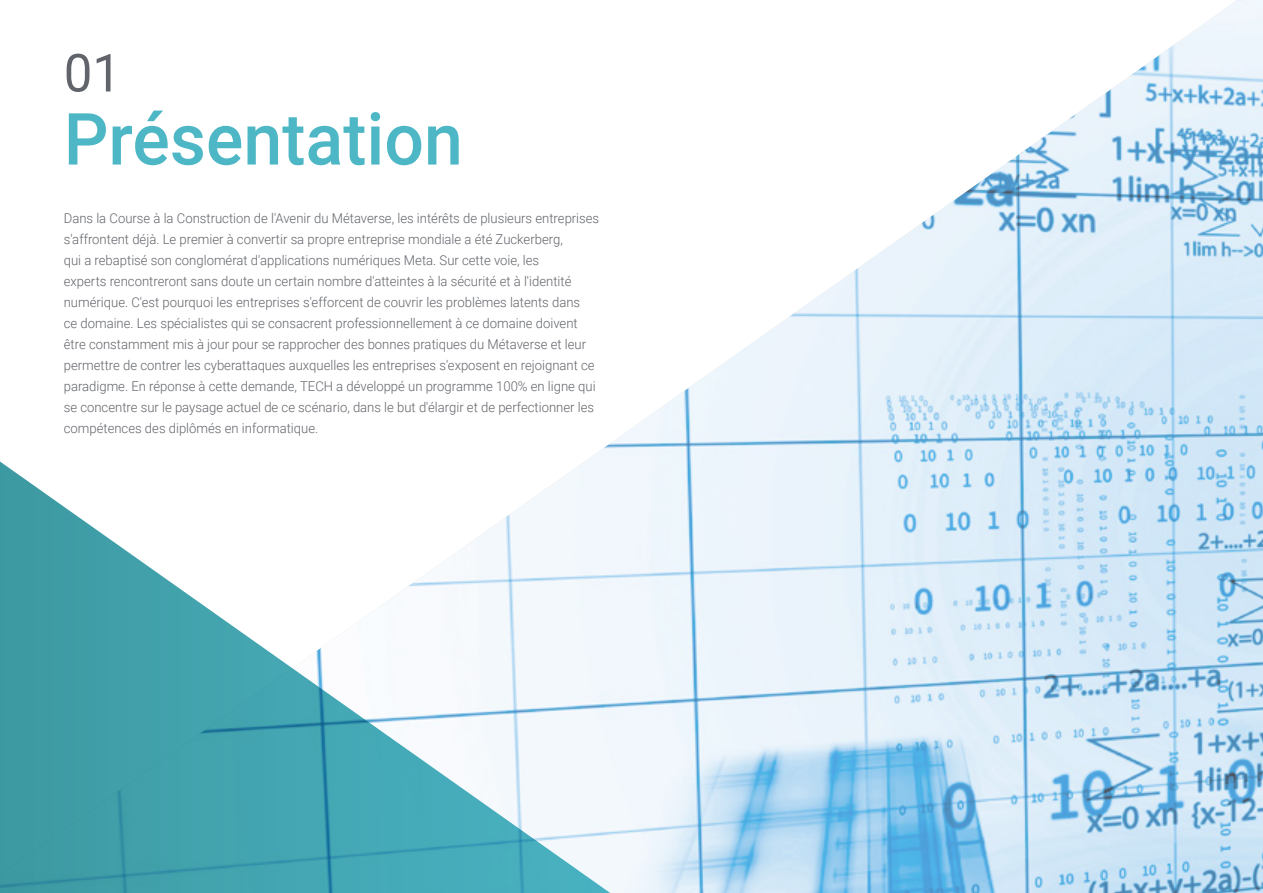
<style>
.page{position:relative;width:1263px;height:893px;background:#fff}
.page>*{position:absolute;margin:0;border:0;box-sizing:border-box;transform-origin:0 0}
.t1{font:500 72px "Roboto";color:#4db7c5}
.t2{font:52.5px "Roboto";color:#61646a}
.t3{font:300 13.5px/21px "Roboto";color:#61646a}
</style>
<div class="page">
<img style="left:606px;top:0;width:657px;height:893px">
<svg style="left:0;top:446px;width:640px;height:447px"></svg>
<h2 class="t2" style="left:64px;top:36px;width:59px">01</h2>
<h1 class="t1" style="left:64px;top:89px;width:401px">Présentation</h1>
<p class="t3" style="left:64px;top:207px;width:537px">Dans la Course à la Construction de l'Avenir du Métaverse, les intérêts de plusieurs entreprises s'affrontent déjà. Le premier à convertir sa propre entreprise mondiale a été Zuckerberg,<br>qui a rebaptisé son conglomérat d'applications numériques Meta. Sur cette voie, les<br>experts rencontreront sans doute un certain nombre d'atteintes à la sécurité et à l'identité numérique. C'est pourquoi les entreprises s'efforcent de couvrir les problèmes latents dans<br>ce domaine. Les spécialistes qui se consacrent professionnellement à ce domaine doivent être constamment mis à jour pour se rapprocher des bonnes pratiques du Métaverse et leur permettre de contrer les cyberattaques auxquelles les entreprises s'exposent en rejoignant ce paradigme. En réponse à cette demande, TECH a développé un programme 100% en ligne qui se concentre sur le paysage actuel de ce scénario, dans le but d'élargir et de perfectionner les compétences des diplômés en informatique.</p>
</div>
